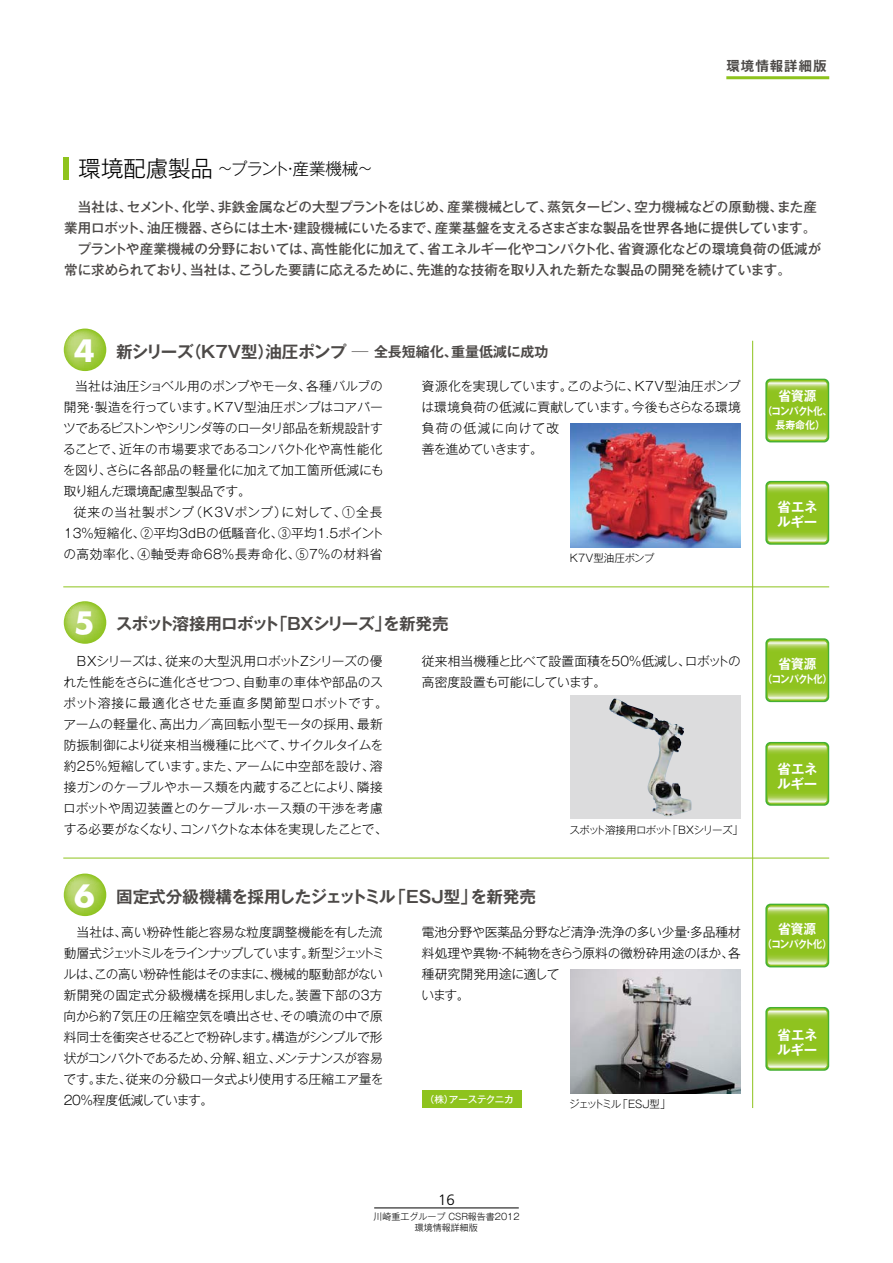
<style>
.page{position:relative;width:893px;height:1263px;background:#fff}
.page>*{position:absolute;margin:0;border:0;box-sizing:border-box;transform-origin:0 0}
.t1{font:700 16.65px "Gothic MB101 Pr 5 De";letter-spacing:-.065em;color:#4c4947}
.t2{font:700 16.65px "Gothic MB101 Pr 5 De";color:#4c4947}
.t3{font:700 16.65px "Gothic MB101 Pr 5 De";letter-spacing:-.075em;color:#4c4947}
.t4{font:300 16.5px "Gothic MB101 Pr 5";letter-spacing:-.03em;color:#000}
.t5{font:300 15px "Frutiger LT Std";color:#000}
.t6{font:500 13.5px/21px "Gothic MB101 Pr 5";letter-spacing:-.005em;color:#4c4947}
.t7{font:700 13.5px/15px "Gothic MB101 Pr 5 De";letter-spacing:-.01em;color:#fff}
.t8{font:700 13.5px "Gothic MB101 Pr 5 De";letter-spacing:-.01em;color:#fff;scale:.95 1}
.t9{font:700 13.5px "Gothic MB101 Pr 5 De";letter-spacing:.07em;color:#4c4947}
.t10{font:300 12.75px/21px "Gothic MB101 Pr 5";letter-spacing:-.01em;color:#000}
.t11{font:300 12.75px/21px "Gothic MB101 Pr 5";letter-spacing:-.035em;color:#000}
.t12{font:300 12.75px "Gothic MB101 Pr 5";letter-spacing:.015em;color:#000}
.t13{font:300 12.75px "Gothic MB101 Pr 5";letter-spacing:-.04em;color:#000}
.t14{font:300 12.75px "Gothic MB101 Pr 5";letter-spacing:-.06em;color:#000}
.t15{font:300 12.75px "Gothic MB101 Pr 5";letter-spacing:.01em;color:#000}
.t16{font:300 12.75px "Gothic MB101 Pr 5";letter-spacing:.04em;color:#000}
.t17{font:300 12.75px "Gothic MB101 Pr 5";letter-spacing:.03em;color:#000}
.t18{font:300 10.5px "Gothic MB101 Pr 5";letter-spacing:-.055em;color:#000}
.t19{font:700 10.5px "Gothic MB101 Pr 5 De";letter-spacing:-.09em;color:#fff;scale:.9 1}
.t20{font:700 10.5px/13.5px "Gothic MB101 Pr 5 De";letter-spacing:-.045em;color:#fff;text-align:center;scale:.9 1}
.t21{font:300 10.5px "Gothic MB101 Pr 5";letter-spacing:-.13em;color:#000}
.t22{font:300 10.5px "Gothic MB101 Pr 5";color:#000}
.t23{font:500 9.6px "Gothic MB101 Pr 5";letter-spacing:-.04em;color:#fff}
.t24{font:300 9px/11.2px "Gothic MB101 Pr 5";color:#000;text-align:center}
.s1{font-size:22.5px}
.s2{font-family:"Futura Std";font-size:30px;color:#fff}
.s3{font-size:14.1px}
</style>
<div class="page">
<hr style="left:726px;top:76px;width:103px;height:3px;background:#8ec31d">
<svg style="left:64px;top:329px;width:42px;height:42px"></svg>
<svg style="left:64px;top:601px;width:42px;height:43px"></svg>
<svg style="left:64px;top:873px;width:42px;height:43px"></svg>
<div style="left:422px;top:1090px;width:99px;height:17px;background:#8ec31d"></div>
<svg style="left:765px;top:481px;width:64px;height:64px"></svg>
<svg style="left:767px;top:483px;width:60px;height:60px;background:#9bc937"></svg>
<div style="left:767px;top:483px;width:60px;height:60px;border:1px solid #8ec31d;border-radius:4px"></div>
<svg style="left:765px;top:904px;width:64px;height:63px"></svg>
<svg style="left:767px;top:905px;width:60px;height:60px;background:#9cc939"></svg>
<div style="left:767px;top:905px;width:60px;height:61px;border:1px solid #8ec31d;border-radius:4px"></div>
<svg style="left:765px;top:742px;width:64px;height:64px"></svg>
<svg style="left:767px;top:744px;width:60px;height:60px;background:#9bc937"></svg>
<div style="left:767px;top:744px;width:60px;height:60px;border:1px solid #8ec31d;border-radius:4px"></div>
<svg style="left:765px;top:1007px;width:64px;height:64px"></svg>
<svg style="left:767px;top:1009px;width:60px;height:60px;background:#9cc939"></svg>
<div style="left:767px;top:1008px;width:60px;height:61px;border:1px solid #8ec31d;border-radius:4px"></div>
<img style="left:571px;top:424px;width:170px;height:123px">
<div style="left:571px;top:695px;width:170px;height:124px;background:#dcdcdd"></div>
<img style="left:571px;top:970px;width:170px;height:123px">
<hr style="left:63px;top:586px;width:766px;height:1px;background:#8ec31d">
<hr style="left:752px;top:341px;width:1px;height:767px;background:#8ec31d">
<hr style="left:63px;top:858px;width:766px;height:1px;background:#8ec31d">
<img style="left:609px;top:698px;width:80px;height:118px">
<svg style="left:765px;top:638px;width:64px;height:64px"></svg>
<svg style="left:767px;top:640px;width:60px;height:60px;background:#9ac836"></svg>
<div style="left:767px;top:640px;width:60px;height:60px;border:1px solid #8ec31d;border-radius:4px"></div>
<svg style="left:765px;top:379px;width:64px;height:63px"></svg>
<svg style="left:767px;top:380px;width:60px;height:61px;background:#9cc939"></svg>
<div style="left:767px;top:380px;width:60px;height:61px;border:1px solid #8ec31d;border-radius:4px"></div>
<div style="left:64px;top:157px;width:5px;height:22px;background:#8ec31d"></div>
<hr style="left:374px;top:1208px;width:145px;height:1px;background:#000">
<p class="t4" style="left:79px;top:155px;width:295px"><span class="s1">環境配慮製品</span> ~プラント・産業機械~</p>
<p class="t9" style="left:726px;top:55px;width:102px">環境情報詳細版</p>
<p class="t6" style="left:64px;top:195px;width:758px">　当社は、セメント、化学、非鉄金属などの大型プラントをはじめ、産業機械として、蒸気タービン、空力機械などの原動機、また産業用ロボット、油圧機器、さらには土木・建設機械にいたるまで、産業基盤を支えるさまざまな製品を世界各地に提供しています。　プラントや産業機械の分野においては、高性能化に加えて、省エネルギー化やコンパクト化、省資源化などの環境負荷の低減が常に求められており、当社は、こうした要請に応えるために、先進的な技術を取り入れた新たな製品の開発を続けています。</p>
<p class="t1" style="left:74px;top:338px;width:476px"><span class="s2">4</span> 新シリーズ（Ｋ7Ｖ型）油圧ポンプ ─ <span class="s3">全長短縮化、重量低減に成功</span></p>
<p class="t10" style="left:75px;top:374px;width:309px">当社は油圧ショベル用のポンプやモータ、各種バルブの</p>
<p class="t13" style="left:64px;top:396px;width:321px">開発・製造を行っています。Ｋ7Ｖ型油圧ポンプはコアパー</p>
<p class="t14" style="left:63px;top:417px;width:321px">ツであるピストンやシリンダ等のロータリ部品を新規設計す</p>
<p class="t15" style="left:63px;top:438px;width:321px">ることで、近年の市場要求であるコンパクト化や高性能化</p>
<p class="t10" style="left:63px;top:458px;width:322px">を図り、さらに各部品の軽量化に加えて加工箇所低減にも</p>
<p class="t10" style="left:64px;top:479px;width:189px">取り組んだ環境配慮型製品です。</p>
<p class="t17" style="left:74px;top:501px;width:310px">従来の当社製ポンプ（Ｋ3Ｖポンプ）に対して、①全長</p>
<p class="t12" style="left:64px;top:522px;width:322px">13％短縮化、②平均3dBの低騒音化、③平均1.5ポイント</p>
<p class="t16" style="left:64px;top:543px;width:321px">の高効率化、④軸受寿命68%長寿命化、⑤7%の材料省</p>
<p class="t10" style="left:421px;top:374px;width:321px">資源化を実現しています。このように、K7V型油圧ポンプは環境負荷の低減に貢献しています。今後もさらなる環境負荷の低減に向けて改<br>善を進めていきます。</p>
<p class="t22" style="left:570px;top:549px;width:86px">K7V型油圧ポンプ</p>
<p class="t3" style="left:74px;top:610px;width:376px"><span class="s2">5</span> スポット溶接用ロボット「ＢＸシリーズ」を新発売</p>
<p class="t10" style="left:63px;top:650px;width:326px">　ＢＸシリーズは、従来の大型汎用ロボットＺシリーズの優れた性能をさらに進化させつつ、自動車の車体や部品のスポット溶接に最適化させた垂直多関節型ロボットです。アームの軽量化、高出力／高回転小型モータの採用、最新防振制御により従来相当機種に比べて、サイクルタイムを約25％短縮しています。また、アームに中空部を設け、溶接ガンのケーブルやホース類を内蔵することにより、隣接ロボットや周辺装置とのケーブル・ホース類の干渉を考慮する必要がなくなり、コンパクトな本体を実現したことで、</p>
<p class="t10" style="left:422px;top:650px;width:321px">従来相当機種と比べて設置面積を50％低減し、ロボットの高密度設置も可能にしています。</p>
<p class="t18" style="left:569px;top:821px;width:175px">スポット溶接用ロボット「BXシリーズ」</p>
<p class="t2" style="left:74px;top:883px;width:463px"><span class="s2">6</span> 固定式分級機構を採用したジェットミル「ESJ型」を新発売</p>
<p class="t11" style="left:63px;top:920px;width:323px">　当社は、高い粉砕性能と容易な粒度調整機能を有した流動層式ジェットミルをラインナップしています。新型ジェットミルは、この高い粉砕性能はそのままに、機械的駆動部がない新開発の固定式分級機構を採用しました。装置下部の3方向から約7気圧の圧縮空気を噴出させ、その噴流の中で原料同士を衝突させることで粉砕します。構造がシンプルで形状がコンパクトであるため、分解、組立、メンテナンスが容易です。また、従来の分級ロータ式より使用する圧縮エア量を<br>20％程度低減しています。</p>
<p class="t10" style="left:422px;top:920px;width:321px">電池分野や医薬品分野など清浄・洗浄の多い少量・多品種材料処理や異物・不純物をきらう原料の微粉砕用途のほか、各種研究開発用途に適して<br>います。</p>
<p class="t23" style="left:425px;top:1091px;width:90px">（株）アーステクニカ</p>
<p class="t21" style="left:569px;top:1095px;width:103px">ジェットミル「ESJ型」</p>
<p class="t8" style="left:778px;top:385px;width:42px">省資源</p>
<p class="t20" style="left:763px;top:403px;width:78px">（コンパクト化、長寿命化）</p>
<p class="t7" style="left:777px;top:499px;width:42px">省エネルギー</p>
<p class="t8" style="left:778px;top:653px;width:42px">省資源</p>
<p class="t19" style="left:763px;top:670px;width:79px">（コンパクト化）</p>
<p class="t7" style="left:777px;top:760px;width:42px">省エネルギー</p>
<p class="t8" style="left:778px;top:918px;width:42px">省資源</p>
<p class="t19" style="left:762px;top:935px;width:79px">（コンパクト化）</p>
<p class="t7" style="left:777px;top:1026px;width:42px">省エネルギー</p>
<p class="t5" style="left:438px;top:1191px;width:18px">16</p>
<p class="t24" style="left:373px;top:1210px;width:148px">川崎重工グループ CSR報告書2012環境情報詳細版</p>
</div>
